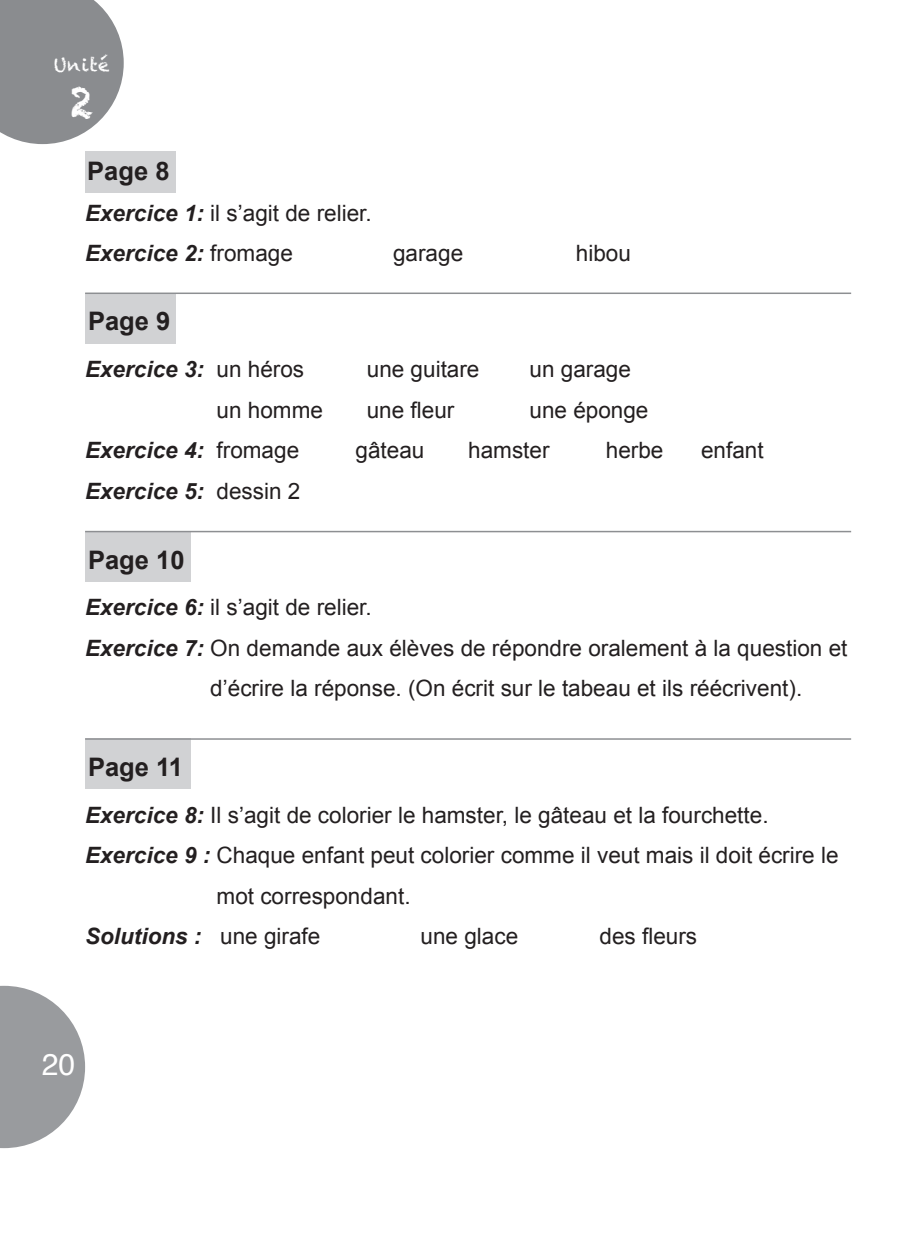
<style>
.page{position:relative;width:915px;height:1234px;background:#fff}
.page>*{position:absolute;margin:0;border:0;box-sizing:border-box;transform-origin:0 0}
.t1{font:42.6px "Chalkduster";color:#fff}
.t2{font:30px "Helvetica";color:#fff}
.t3{font:700 25.5px "Arial";color:#231f20}
.t4{font:22.5px "Arial";color:#231f20}
.t5{font:italic 700 22.5px "Arial";color:#231f20}
.t6{font:18px "Chalkduster";letter-spacing:.045em;color:#fff}
.s1{font-weight:700;font-style:italic}
.s2{font-weight:400;font-style:normal}
</style>
<div class="page">
<svg style="left:0;top:0;width:124px;height:144px;background:#97989b"></svg>
<svg style="left:0;top:985px;width:85px;height:162px"></svg>
<div style="left:85px;top:293px;width:90px;height:50px;background:#d1d2d4"></div>
<div style="left:85px;top:531px;width:105px;height:50px;background:#d1d2d4"></div>
<div style="left:85px;top:738px;width:105px;height:50px;background:#d1d2d4"></div>
<div style="left:85px;top:151px;width:90px;height:42px;background:#d1d2d4"></div>
<hr style="left:85px;top:292px;width:765px;height:2px;background:#8d8f92">
<hr style="left:85px;top:530px;width:765px;height:2px;background:#8d8f92">
<hr style="left:85px;top:738px;width:765px;height:1px;background:#8d8f92">
<p class="t6" style="left:54px;top:54px;width:58px">Unité</p>
<p class="t1" style="left:70px;top:77px;width:25px">2</p>
<p class="t3" style="left:87px;top:154px;width:84px">Page 8</p>
<p class="t4" style="left:85px;top:198px;width:288px"><span class="s1">Exercice 1:</span> il s’agit de relier.</p>
<p class="t5" style="left:85px;top:238px;width:209px">Exercice 2: <span class="s2">fromage</span></p>
<p class="t4" style="left:393px;top:238px;width:72px">garage</p>
<p class="t4" style="left:575px;top:238px;width:57px">hibou</p>
<p class="t3" style="left:88px;top:304px;width:84px">Page 9</p>
<p class="t5" style="left:85px;top:354px;width:220px">Exercice 3: <span class="s2">un héros</span></p>
<p class="t4" style="left:366px;top:354px;width:114px">une guitare</p>
<p class="t4" style="left:529px;top:354px;width:103px">un garage</p>
<p class="t4" style="left:216px;top:395px;width:108px">un homme</p>
<p class="t4" style="left:366px;top:395px;width:89px">une fleur</p>
<p class="t4" style="left:529px;top:395px;width:120px">une éponge</p>
<p class="t5" style="left:85px;top:435px;width:215px">Exercice 4: <span class="s2">fromage</span></p>
<p class="t4" style="left:355px;top:435px;width:70px">gâteau</p>
<p class="t4" style="left:468px;top:435px;width:83px">hamster</p>
<p class="t4" style="left:605px;top:435px;width:59px">herbe</p>
<p class="t4" style="left:700px;top:435px;width:64px">enfant</p>
<p class="t5" style="left:85px;top:476px;width:217px">Exercice 5: <span class="s2">dessin 2</span></p>
<p class="t3" style="left:88px;top:542px;width:98px">Page 10</p>
<p class="t4" style="left:85px;top:592px;width:288px"><span class="s1">Exercice 6:</span> il s’agit de relier.</p>
<p class="t4" style="left:85px;top:633px;width:763px"><span class="s1">Exercice 7:</span> On demande aux élèves de répondre oralement à la question et</p>
<p class="t4" style="left:210px;top:673px;width:593px">d’écrire la réponse. (On écrit sur le tabeau et ils réécrivent).</p>
<p class="t3" style="left:88px;top:750px;width:96px">Page 11</p>
<p class="t4" style="left:85px;top:799px;width:684px"><span class="s1">Exercice 8:</span> Il s’agit de colorier le hamster, le gâteau et la fourchette.</p>
<p class="t4" style="left:85px;top:840px;width:754px"><span class="s1">Exercice 9 :</span> Chaque enfant peut colorier comme il veut mais il doit écrire le</p>
<p class="t4" style="left:216px;top:880px;width:195px">mot correspondant.</p>
<p class="t5" style="left:85px;top:921px;width:237px">Solutions : <span class="s2">une girafe</span></p>
<p class="t4" style="left:420px;top:921px;width:99px">une glace</p>
<p class="t4" style="left:599px;top:921px;width:99px">des fleurs</p>
<p class="t2" style="left:42px;top:1041px;width:35px">20</p>
</div>
